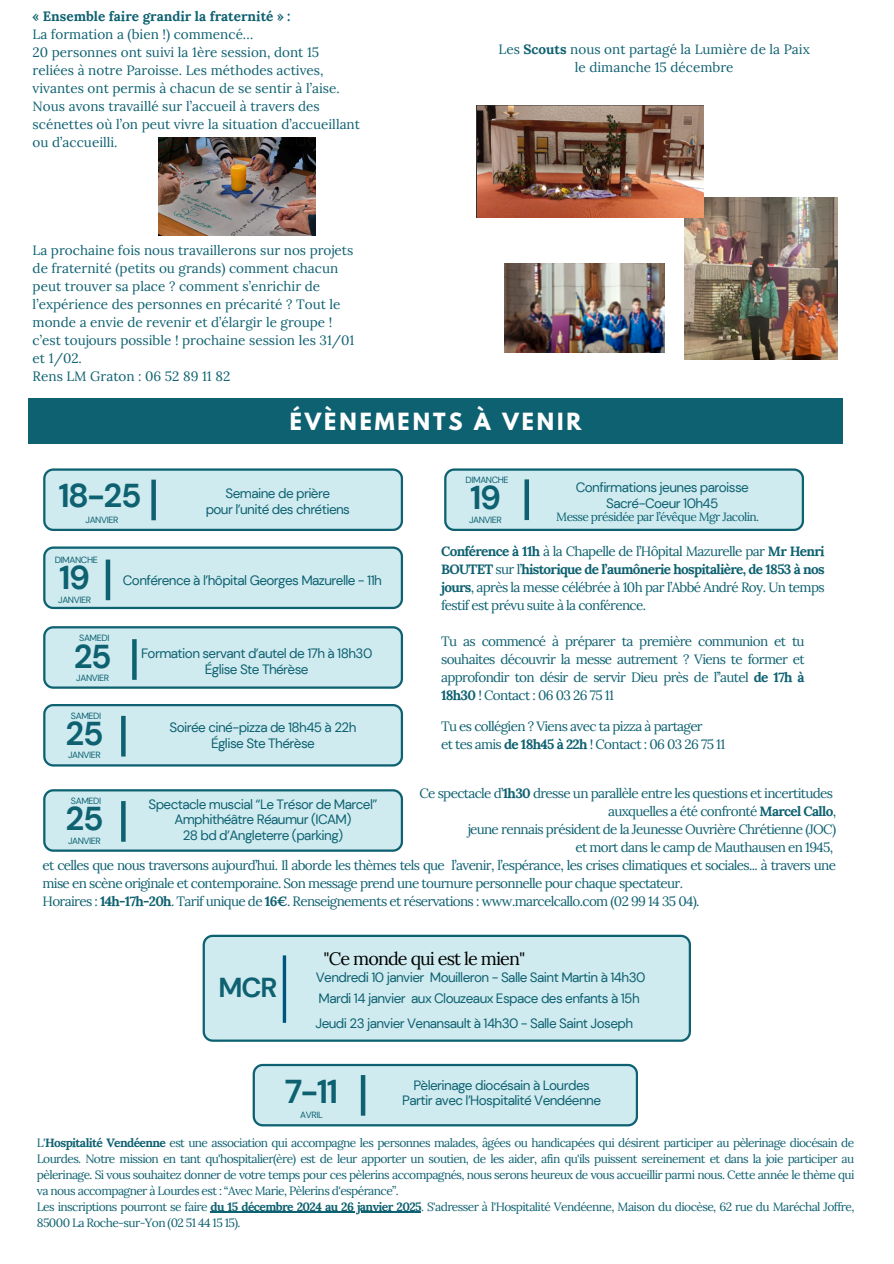
<style>
.page{position:relative;width:894px;height:1264px;background:#fff}
.page>*{position:absolute;margin:0;border:0;box-sizing:border-box;transform-origin:0 0}
.t1{font:700 33px "DM Sans";letter-spacing:-.045em;color:#0e6171}
.t2{font:700 27.3px "DM Sans";color:#0e6171}
.t3{font:700 21px "League Spartan";letter-spacing:.14em;color:#fff}
.t4{font:18px "Lora";letter-spacing:-.05em;color:#000}
.t5{font:13.5px/18px "Lora";letter-spacing:-.05em;color:#0e6171;text-align:justify}
.t6{font:13.5px/18px "Lora";color:#0e6171}
.t7{font:13.5px/15.8px "DM Sans";letter-spacing:-.045em;color:#0e6171;text-align:center}
.t8{font:12px/16px "Lora";letter-spacing:-.05em;color:#0e6171}
.t9{font:9px "DM Sans";letter-spacing:-.045em;color:#0e6171}
.s1{font-weight:700}
</style>
<div class="page">
<svg style="left:252px;top:1063px;width:385px;height:63px;background:#c2e1e6"></svg>
<hr style="left:361px;top:1075px;width:4px;height:40px;background:#0e6171">
<svg style="left:43px;top:789px;width:360px;height:62px;background:#c1e1e6"></svg>
<div style="left:121px;top:801px;width:5px;height:40px;background:#0e6171"></div>
<svg style="left:43px;top:468px;width:360px;height:63px;background:#bfe0e5"></svg>
<div style="left:151px;top:479px;width:5px;height:41px;background:#0e6171"></div>
<svg style="left:43px;top:704px;width:360px;height:62px;background:#c1e0e5"></svg>
<div style="left:121px;top:716px;width:5px;height:40px;background:#0e6171"></div>
<svg style="left:43px;top:626px;width:360px;height:62px;background:#c1e1e6"></svg>
<div style="left:132px;top:639px;width:5px;height:41px;background:#0e6171"></div>
<svg style="left:43px;top:546px;width:360px;height:63px;background:#bfdfe4"></svg>
<hr style="left:106px;top:559px;width:4px;height:41px;background:#0e6171">
<svg style="left:444px;top:468px;width:359px;height:63px;background:#bfdfe4"></svg>
<div style="left:524px;top:479px;width:5px;height:41px;background:#0e6171"></div>
<div style="left:29px;top:398px;width:813px;height:45px;background:#0e6171"></div>
<img style="left:158px;top:137px;width:158px;height:98px">
<img style="left:504px;top:263px;width:160px;height:89px">
<img style="left:684px;top:197px;width:153px;height:162px">
<img style="left:476px;top:106px;width:227px;height:111px">
<hr style="left:210px;top:1211px;width:211px;height:1px;background:#0e6171">
<div style="left:202px;top:934px;width:488px;height:107px;background:#cfebef"></div>
<hr style="left:283px;top:955px;width:3px;height:67px;background:#00557f">
<h5 class="t6" style="left:33px;top:7px;width:329px"><span class="s1">« Ensemble faire grandir la fraternité » :<br></span>La formation a (bien !) commencé…<br>20 personnes ont suivi la 1ère session, dont 15 reliées à notre Paroisse. Les méthodes actives, vivantes ont permis à chacun de se sentir à l’aise.<br>Nous avons travaillé sur l’accueil à travers des scénettes où l’on peut vivre la situation d’accueillant ou d’accueilli.</h5>
<h5 class="t6" style="left:33px;top:241px;width:323px">La prochaine fois nous travaillerons sur nos projets de fraternité (petits ou grands) comment chacun peut trouver sa place ? comment s’enrichir de l’expérience des personnes en précarité ? Tout le monde a envie de revenir et d’élargir le groupe ! c’est toujours possible ! prochaine session les 31/01 et 1/02.<br>Rens LM Graton : 06 52 89 11 82</h5>
<p class="t6" style="left:498px;top:40px;width:313px;text-align:center">Les <span class="s1">Scouts</span> nous ont partagé la Lumière de la Paix le dimanche 15 décembre</p>
<h3 class="t1" style="left:58px;top:474px;width:85px">18-25</h3>
<h1 class="t9" style="left:86px;top:514px;width:34px">JANVIER</h1>
<p class="t3" style="left:290px;top:410px;width:293px">ÉVÈNEMENTS À VENIR</p>
<p class="t7" style="left:206px;top:486px;width:146px">Semaine de prière<br>pour l’unité des chrétiens</p>
<p class="t9" style="left:465px;top:474px;width:45px">DIMANCHE</p>
<p class="t1" style="left:470px;top:476px;width:32px">19</p>
<p class="t9" style="left:469px;top:514px;width:34px">JANVIER</p>
<h5 class="t7" style="left:575px;top:479px;width:175px">Confirmations jeunes paroisse<br>Sacré-Coeur 10h45</h5>
<p class="t8" style="left:556px;top:508px;width:204px">Messe présidée par l’évêque Mgr Jacolin.</p>
<p class="t9" style="left:55px;top:554px;width:45px">DIMANCHE</p>
<p class="t1" style="left:59px;top:556px;width:32px">19</p>
<h5 class="t9" style="left:58px;top:594px;width:34px">JANVIER</h5>
<p class="t9" style="left:79px;top:632px;width:32px">SAMEDI</p>
<h6 class="t1" style="left:74px;top:634px;width:39px">25</h6>
<p class="t9" style="left:76px;top:672px;width:34px">JANVIER</p>
<p class="t9" style="left:71px;top:709px;width:32px">SAMEDI</p>
<p class="t1" style="left:66px;top:712px;width:39px">25</p>
<h5 class="t9" style="left:68px;top:749px;width:34px">JANVIER</h5>
<p class="t7" style="left:123px;top:572px;width:261px">Conférence à l’hôpital Georges Mazurelle - 11h</p>
<h5 class="t7" style="left:141px;top:645px;width:233px">Formation servant d’autel de 17h à 18h30</h5>
<h5 class="t7" style="left:205px;top:661px;width:105px">Église Ste Thérèse</h5>
<p class="t7" style="left:169px;top:719px;width:188px">Soirée ciné-pizza de 18h45 à 22h<br>Église Ste Thérèse</p>
<p class="t5" style="left:441px;top:542px;width:385px"><span class="s1">Conférence à 11h</span> à la Chapelle de l’Hôpital Mazurelle par <span class="s1">Mr Henri BOUTET</span> sur l’<span class="s1">historique de l’aumônerie hospitalière, de 1853 à nos jours</span>, après la messe célébrée à 10h par l’Abbé André Roy. Un temps festif est prévu suite à la conférence.</p>
<p class="t5" style="left:441px;top:631px;width:365px">Tu as commencé à préparer ta première communion et tu souhaites découvrir la messe autrement ? Viens te former et approfondir ton désir de servir Dieu près de l’’autel <span class="s1">de 17h à 18h30</span> ! Contact : 06 03 26 75 11</p>
<p class="t5" style="left:441px;top:717px;width:286px">Tu es collégien ? Viens avec ta pizza à partager<br>et tes amis <span class="s1">de 18h45 à 22h</span> ! Contact : 06 03 26 75 11</p>
<p class="t5" style="left:419px;top:783px;width:415px">Ce spectacle d’<span class="s1">1h30</span> dresse un parallèle entre les questions et incertitudes</p>
<p class="t5" style="left:608px;top:801px;width:229px">auxquelles a été confronté <span class="s1">Marcel Callo</span>,</p>
<p class="t5" style="left:467px;top:819px;width:369px">jeune rennais président de la Jeunesse Ouvrière Chrétienne (JOC)</p>
<p class="t5" style="left:575px;top:837px;width:259px">et mort dans le camp de Mauthausen en 1945,</p>
<p class="t5" style="left:42px;top:855px;width:794px">et celles que nous traversons aujourd’hui. Il aborde les thèmes tels que l’avenir, l’espérance, les crises climatiques et sociales... à travers une</p>
<p class="t5" style="left:42px;top:873px;width:642px">mise en scène originale et contemporaine. Son message prend une tournure personnelle pour chaque spectateur.</p>
<p class="t5" style="left:42px;top:891px;width:658px">Horaires : <span class="s1">14h-17h-20h</span>. Tarif unique de <span class="s1">16€</span>. Renseignements et réservations : www.marcelcallo.com (02 99 14 35 04).</p>
<p class="t9" style="left:71px;top:794px;width:32px">SAMEDI</p>
<p class="t7" style="left:148px;top:796px;width:230px">Spectacle muscial “Le Trésor de Marcel”<br>Amphithéâtre Réaumur (ICAM)<br>28 bd d’Angleterre (parking)</p>
<h5 class="t1" style="left:66px;top:797px;width:39px">25</h5>
<p class="t9" style="left:68px;top:834px;width:34px">JANVIER</p>
<h5 class="t2" style="left:218px;top:969px;width:60px">MCR</h5>
<h5 class="t4" style="left:323px;top:946px;width:203px">"Ce monde qui est le mien"</h5>
<p class="t7" style="left:316px;top:969px;width:331px">Vendredi 10 janvier Mouilleron - Salle Saint Martin à 14h30</p>
<p class="t7" style="left:318px;top:990px;width:322px">Mardi 14 janvier aux Clouzeaux Espace des enfants à 15h</p>
<h5 class="t7" style="left:315px;top:1015px;width:319px">Jeudi 23 janvier Venansault à 14h30 - Salle Saint Joseph</h5>
<h5 class="t1" style="left:284px;top:1069px;width:55px">7-11</h5>
<h5 class="t9" style="left:300px;top:1109px;width:24px">AVRIL</h5>
<p class="t7" style="left:402px;top:1077px;width:200px">Pèlerinage diocésain à Lourdes<br>Partir avec l’Hospitalité Vendéenne</p>
<p class="t8" style="left:37px;top:1134px;width:818px">L'<span class="s1">Hospitalité Vendéenne</span> est une association qui accompagne les personnes malades, âgées ou handicapées qui désirent participer au pèlerinage diocésain de Lourdes. Notre mission en tant qu'hospitalier(ère) est de leur apporter un soutien, de les aider, afin qu'ils puissent sereinement et dans la joie participer au pèlerinage. Si vous souhaitez donner de votre temps pour ces pèlerins accompagnés, nous serons heureux de vous accueillir parmi nous. Cette année le thème qui va nous accompagner à Lourdes est : “Avec Marie, Pèlerins d'espérance”.<br>Les inscriptions pourront se faire <span class="s1">du 15 décembre 2024 au 26 janvier 2025</span>. S'adresser à l'Hospitalité Vendéenne, Maison du diocèse, 62 rue du Maréchal Joffre, 85000 La Roche-sur-Yon (02 51 44 15 15).</p>
</div>
